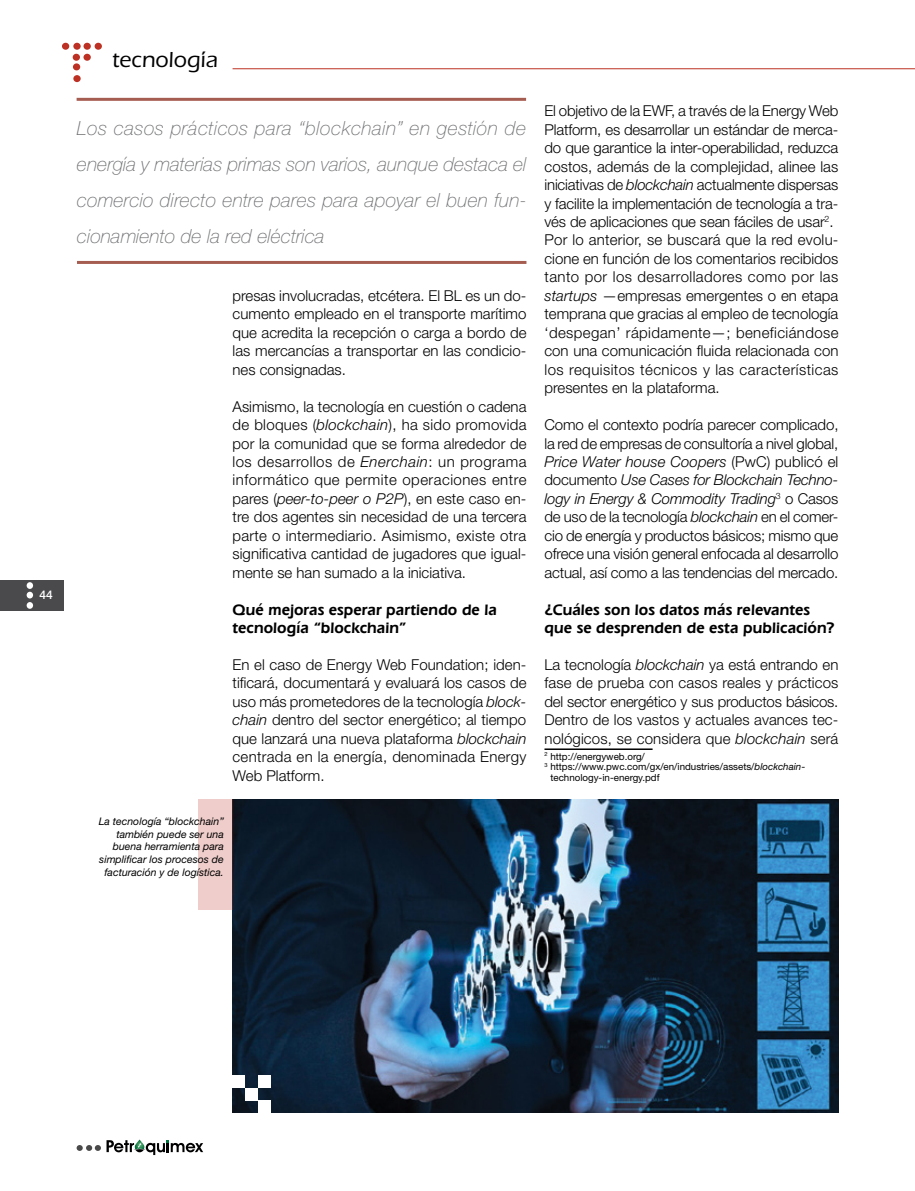
<style>
.page{position:relative;width:915px;height:1191px;background:#fff}
.page>*{position:absolute;margin:0;border:0;box-sizing:border-box;transform-origin:0 0}
.t1{font:500 22.5px "ITC Eras Std";color:#000}
.t2{font:italic 100 19.5px/36px "Helvetica Neue LT Std";color:#6d6e71;text-align:justify}
.t3{font:600 15.75px/18.5px "Eras IT Cby BT";letter-spacing:.005em;color:#000}
.t4{font:300 15px/18.5px "Helvetica Neue LT Std";color:#000;text-align:justify}
.t5{font:500 12px "Helvetica Neue LT Std";color:#fff}
.t6{font:italic 10.5px/12.6px "Helvetica Neue LT Std";color:#000;text-align:right}
.t7{font:9.75px "Helvetica Neue LT Std";color:#000}
.s1{font-style:italic}
</style>
<div class="page">
<hr style="left:232px;top:68px;width:682px;height:1px;background:#bc3123">
<div style="left:62px;top:43px;width:7px;height:7px;background:#bc3123;border-radius:50%"></div>
<div style="left:73px;top:54px;width:7px;height:7px;background:#bc3123;border-radius:50%"></div>
<div style="left:73px;top:43px;width:8px;height:7px;background:#bc3123;border-radius:50%"></div>
<div style="left:73px;top:63px;width:7px;height:7px;background:#bc3123;border-radius:50%"></div>
<div style="left:95px;top:43px;width:7px;height:7px;background:#bc3123;border-radius:50%"></div>
<div style="left:73px;top:75px;width:8px;height:7px;background:#bc3123;border-radius:50%"></div>
<div style="left:83px;top:43px;width:8px;height:7px;background:#bc3123;border-radius:50%"></div>
<div style="left:83px;top:54px;width:8px;height:7px;background:#bc3123;border-radius:50%"></div>
<div style="left:0;top:580px;width:64px;height:30px;background:#4a4a4d"></div>
<svg style="left:27px;top:592px;width:6px;height:6px"></svg>
<div style="left:27px;top:602px;width:6px;height:7px;background:#fff;border-radius:50%"></div>
<div style="left:27px;top:582px;width:6px;height:7px;background:#fff;border-radius:50%"></div>
<svg style="left:77px;top:1139px;width:126px;height:16px"></svg>
<hr style="left:544px;top:748px;width:108px;height:2px;background:#000">
<hr style="left:77px;top:98px;width:449px;height:3px;background:#831b0a">
<hr style="left:77px;top:261px;width:449px;height:3px;background:#831b0a">
<img style="left:232px;top:799px;width:606px;height:314px">
<div style="left:245px;top:1088px;width:13px;height:12px;background:#fff"></div>
<div style="left:258px;top:1075px;width:12px;height:13px;background:#fff"></div>
<div style="left:232px;top:1075px;width:13px;height:13px;background:#fff"></div>
<div style="left:258px;top:1100px;width:12px;height:13px;background:#fff"></div>
<div style="left:198px;top:799px;width:34px;height:111px;background:#eecdca"></div>
<p class="t5" style="left:40px;top:588px;width:15px">44</p>
<h1 class="t1" style="left:112px;top:47px;width:107px">tecnología</h1>
<h2 class="t2" style="left:77px;top:110px;width:451px">Los casos prácticos para “blockchain” en gestión de energía y materias primas son varios, aunque destaca el comercio directo entre pares para apoyar el buen fun&shy;cionamiento de la red eléctrica</h2>
<p class="t4" style="left:232px;top:286px;width:295px">presas involucradas, etcétera. El BL es un do&shy;cumento empleado en el transporte marítimo que acredita la recepción o carga a bordo de las mercancías a transportar en las condicio&shy;nes consignadas.</p>
<p class="t4" style="left:232px;top:397px;width:295px">Asimismo, la tecnología en cuestión o cadena de bloques (<span class="s1">blockchain</span>), ha sido promovida por la comunidad que se forma alrededor de los desarrollos de <span class="s1">Enerchain</span>: un programa informático que permite operaciones entre pares (<span class="s1">peer-to-peer o P2P</span>), en este caso en&shy;tre dos agentes sin necesidad de una tercera parte o intermediario. Asimismo, existe otra significativa cantidad de jugadores que igual&shy;mente se han sumado a la iniciativa.</p>
<p class="t3" style="left:232px;top:600px;width:266px">Qué mejoras esperar partiendo de la tecnología “blockchain”</p>
<p class="t4" style="left:232px;top:655px;width:295px">En el caso de Energy Web Foundation; iden&shy;tificará, documentará y evaluará los casos de uso más prometedores de la tecnología <span class="s1">block&shy;chain</span> dentro del sector energético; al tiempo que lanzará una nueva plataforma <span class="s1">blockchain </span>centrada en la energía, denominada Energy Web Platform.</p>
<p class="t6" style="left:99px;top:815px;width:127px">La tecnología “blockchain” también puede ser una buena herramienta para simplificar los procesos de facturación y de logística.</p>
<p class="t4" style="left:544px;top:101px;width:295px;text-align:left">El objetivo de la EWF, a través de la Energy Web Platform, es desarrollar un estándar de merca&shy;do que garantice la inter-operabilidad, reduzca costos, además de la complejidad, alinee las iniciativas de <span class="s1">blockchain</span> actualmente dispersas y facilite la implementación de tecnología a tra&shy;vés de aplicaciones que sean fáciles de usar<sup>2</sup>.<br>Por lo anterior, se buscará que la red evolu&shy;cione en función de los comentarios recibidos tanto por los desarrolladores como por las <span class="s1">startups</span> —empresas emergentes o en etapa temprana que gracias al empleo de tecnología ‘despegan’ rápidamente—; beneficiándose con una comunicación fluida relacionada con los requisitos técnicos y las características presentes en la plataforma.</p>
<p class="t4" style="left:544px;top:415px;width:295px">Como el contexto podría parecer complicado, la red de empresas de consultoría a nivel global, <span class="s1">Price Water house Coopers</span> (PwC) publicó el documento <span class="s1">Use Cases for Blockchain Techno&shy;logy in Energy &amp; Commodity Trading</span><sup>3</sup> o Casos de uso de la tecnología <span class="s1">blockchain</span> en el comer&shy;cio de energía y productos básicos; mismo que ofrece una visión general enfocada al desarrollo actual, así como a las tendencias del mercado.</p>
<p class="t3" style="left:544px;top:600px;width:292px">¿Cuáles son los datos más relevantes que se desprenden de esta publicación?</p>
<p class="t4" style="left:544px;top:655px;width:295px">La tecnología <span class="s1">blockchain</span> ya está entrando en fase de prueba con casos reales y prácticos del sector energético y sus productos básicos.<br>Dentro de los vastos y actuales avances tec&shy;nológicos, se considera que <span class="s1">blockchain</span> será</p>
<p class="t7" style="left:544px;top:750px;width:102px"><sup>2</sup> http://energyweb.org/</p>
<p class="t7" style="left:544px;top:761px;width:262px"><sup>3</sup> https://www.pwc.com/gx/en/industries/assets/<span class="s1">blockchain</span>-</p>
<p class="t7" style="left:550px;top:771px;width:111px">technology-in-energy.pdf</p>
</div>
